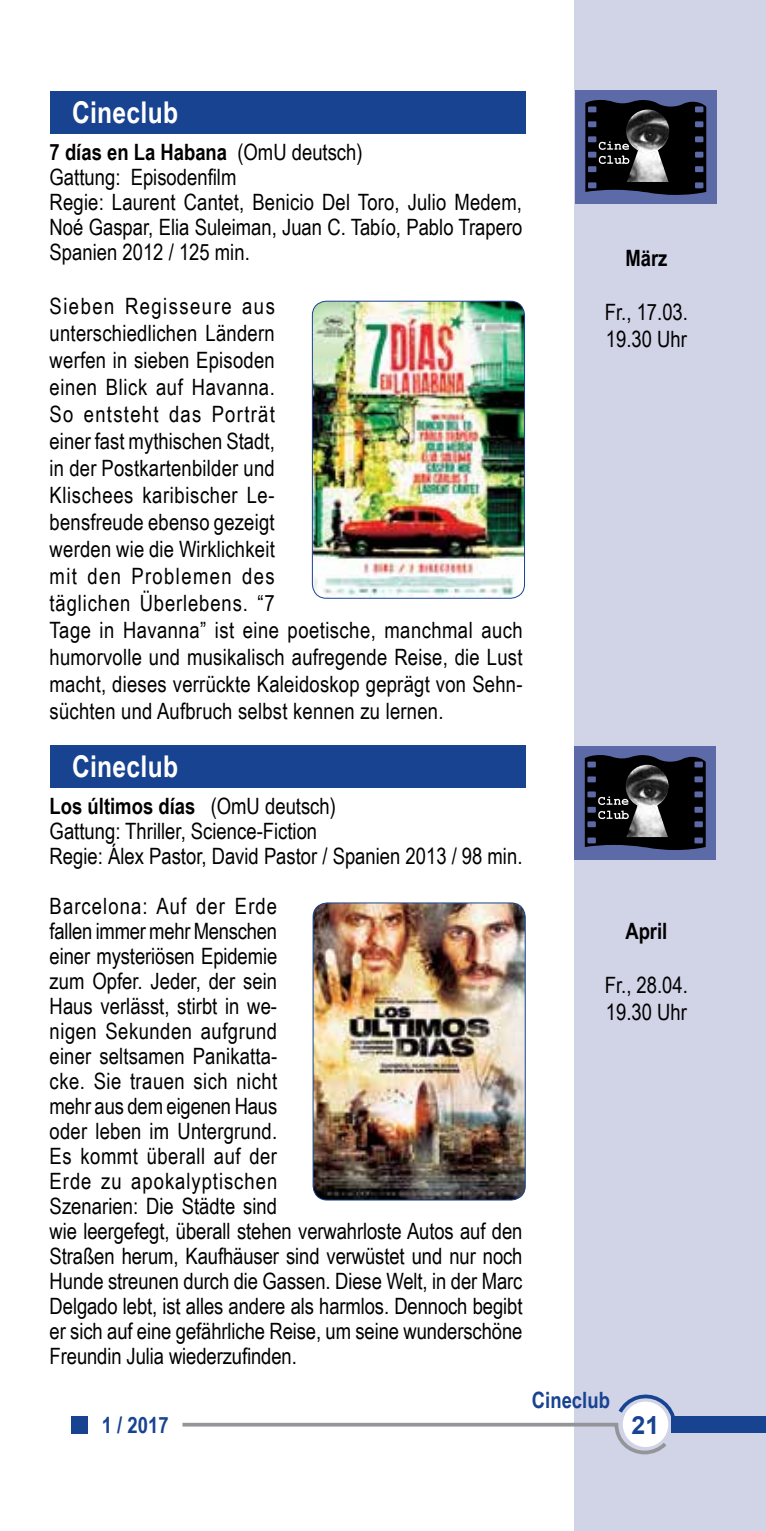
<style>
.page{position:relative;width:766px;height:1531px;background:#fff}
.page>*{position:absolute;margin:0;border:0;box-sizing:border-box;transform-origin:0 0}
.t1{font:700 30px "Arial Narrow";letter-spacing:.01em;color:#fff}
.t2{font:700 25px "Arial";color:#184391}
.t3{font:22.5px/25px "Arial Narrow";letter-spacing:.005em;color:#000}
.t4{font:700 22.5px "Arial Narrow";color:#184391}
.t5{font:700 22.5px "Arial Narrow";color:#000}
.s1{font-weight:700}
</style>
<div class="page">
<div style="left:574px;top:0;width:191px;height:1531px;background:#d1d3e7"></div>
<div style="left:671px;top:1416px;width:94px;height:16px;background:#184391"></div>
<svg style="left:182px;top:1394px;width:495px;height:61px"></svg>
<div style="left:71px;top:1416px;width:17px;height:17px;background:#184391"></div>
<div style="left:574px;top:746px;width:141px;height:113px;background:#5c6aa8"></div>
<svg style="left:584px;top:755px;width:121px;height:95px;background:#292a31"></svg>
<div style="left:51px;top:91px;width:475px;height:42px;background:#184391"></div>
<div style="left:51px;top:745px;width:475px;height:42px;background:#184391"></div>
<div style="left:575px;top:91px;width:141px;height:113px;background:#5c6aa8"></div>
<svg style="left:585px;top:100px;width:121px;height:95px;background:#292a31"></svg>
<img style="left:313px;top:903px;width:212px;height:297px">
<div style="left:313px;top:902px;width:212px;height:298px;border:1px solid #184391;border-radius:14px"></div>
<img style="left:312px;top:301px;width:212px;height:297px">
<div style="left:312px;top:301px;width:212px;height:297px;border:1px solid #184391;border-radius:14px"></div>
<h1 class="t1" style="left:72px;top:89px;width:107px">Cineclub</h1>
<p class="t3" style="left:50px;top:139px;width:474px"><span class="s1">7 días en La Habana</span> (OmU deutsch)<br>Gattung: Episodenfilm<br>Regie: Laurent Cantet, Benicio Del Toro, Julio Medem, Noé Gaspar, Elia Suleiman, Juan C. Tabío, Pablo Trapero Spanien 2012 / 125 min.</p>
<p class="t3" style="left:50px;top:292px;width:474px;line-height:27px">Sieben Regisseure aus<br>unterschiedlichen Ländern<br>werfen in sieben Episoden<br>einen Blick auf Havanna.<br>So entsteht das Porträt<br>einer fast mythischen Stadt,<br>in der Postkartenbilder und<br>Klischees karibischer Le-<br>bensfreude ebenso gezeigt<br>werden wie die Wirklichkeit<br>mit den Problemen des<br>täglichen Überlebens. “7<br>Tage in Havanna” ist eine poetische, manchmal auch humorvolle und musikalisch aufregende Reise, die Lust macht, dieses verrückte Kaleidoskop geprägt von Sehn&shy;süchten und Aufbruch selbst kennen zu lernen.</p>
<p class="t5" style="left:625px;top:241px;width:44px">März</p>
<p class="t3" style="left:604px;top:298px;width:85px;line-height:27px">Fr., 17.03.<br>19.30 Uhr</p>
<h1 class="t1" style="left:72px;top:743px;width:107px">Cineclub</h1>
<p class="t3" style="left:50px;top:792px;width:474px"><span class="s1">Los últimos días</span> (OmU deutsch)<br>Gattung: Thriller, Science-Fiction<br>Regie: Álex Pastor, David Pastor / Spanien 2013 / 98 min.</p>
<p class="t3" style="left:50px;top:892px;width:474px">Barcelona: Auf der Erde<br>fallen immer mehr Menschen<br>einer mysteriösen Epidemie<br>zum Opfer. Jeder, der sein<br>Haus verlässt, stirbt in we-<br>nigen Sekunden aufgrund<br>einer seltsamen Panikatta-<br>cke. Sie trauen sich nicht<br>mehr aus dem eigenen Haus<br>oder leben im Untergrund.<br>Es kommt überall auf der<br>Erde zu apokalyptischen<br>Szenarien: Die Städte sind<br>wie leergefegt, überall stehen verwahrloste Autos auf den Straßen herum, Kaufhäuser sind verwüstet und nur noch Hunde streunen durch die Gassen. Diese Welt, in der Marc Delgado lebt, ist alles andere als harmlos. Dennoch begibt er sich auf eine gefährliche Reise, um seine wunderschöne Freundin Julia wiederzufinden.</p>
<p class="t5" style="left:625px;top:913px;width:44px">April</p>
<p class="t3" style="left:604px;top:970px;width:85px;line-height:27px">Fr., 28.04.<br>19.30 Uhr</p>
<p class="t4" style="left:532px;top:1383px;width:79px">Cineclub</p>
<p class="t4" style="left:102px;top:1407px;width:68px">1 / 2017</p>
<p class="t2" style="left:631px;top:1408px;width:29px">21</p>
</div>
